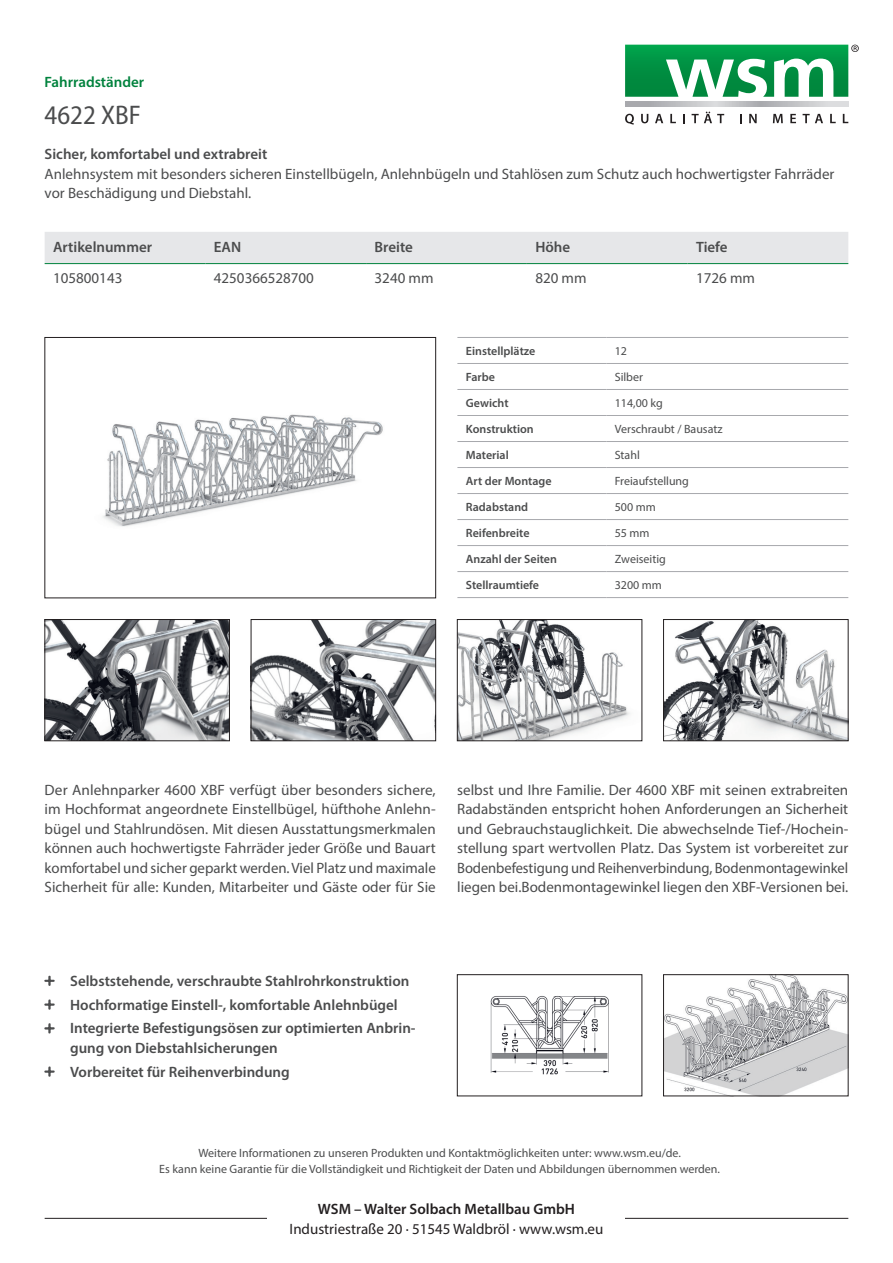
<style>
.page{position:relative;width:893px;height:1263px;background:#fff}
.page>*{position:absolute;margin:0;border:0;box-sizing:border-box;transform-origin:0 0}
.t1{font:semi-condensed 27px "Myriad Pro";color:#4b4c4d}
.t2{font:15px/19.5px "Myriad Pro";color:#4b4c4d;text-align:justify}
.t3{font:600 15px/23.7px "Myriad Pro";color:#4b4c4d}
.t4{font:15px "Myriad Pro";color:#231f20}
.t5{font:600 15px "Myriad Pro";color:#231f20}
.t6{font:600 15px "Myriad Pro";color:#00823d}
.t7{font:12px/16.5px "Myriad Pro";color:#4b4c4d;text-align:center}
.t8{font:600 12px "Myriad Pro";color:#4b4c4d}
</style>
<div class="page">
<img style="left:103px;top:414px;width:280px;height:113px">
<div style="left:45px;top:337px;width:391px;height:261px;border:1px solid #231f20"></div>
<img style="left:47px;top:621px;width:181px;height:118px">
<div style="left:45px;top:619px;width:185px;height:122px;border:1px solid #231f20"></div>
<img style="left:253px;top:621px;width:181px;height:118px">
<div style="left:251px;top:619px;width:185px;height:122px;border:1px solid #231f20"></div>
<img style="left:665px;top:621px;width:181px;height:118px">
<div style="left:663px;top:619px;width:185px;height:122px;border:1px solid #231f20"></div>
<img style="left:459px;top:621px;width:171px;height:118px">
<div style="left:457px;top:619px;width:185px;height:122px;border:1px solid #231f20"></div>
<div style="left:45px;top:232px;width:803px;height:31px;background:#e6e7e9"></div>
<hr style="left:45px;top:263px;width:160px;height:1px;background:#00823d">
<hr style="left:205px;top:263px;width:161px;height:1px;background:#00823d">
<hr style="left:366px;top:263px;width:161px;height:1px;background:#00823d">
<hr style="left:527px;top:263px;width:161px;height:1px;background:#00823d">
<hr style="left:688px;top:263px;width:160px;height:1px;background:#00823d">
<img style="left:665px;top:976px;width:181px;height:118px">
<div style="left:663px;top:974px;width:185px;height:122px;border:1px solid #231f20"></div>
<img style="left:490px;top:996px;width:119px;height:79px">
<div style="left:457px;top:974px;width:185px;height:122px;border:1px solid #231f20"></div>
<hr style="left:457px;top:337px;width:149px;height:1px;background:#a8a9ad">
<hr style="left:606px;top:337px;width:242px;height:1px;background:#a8a9ad">
<hr style="left:457px;top:363px;width:149px;height:1px;background:#a8a9ad">
<hr style="left:606px;top:363px;width:242px;height:1px;background:#a8a9ad">
<hr style="left:457px;top:389px;width:149px;height:1px;background:#a8a9ad">
<hr style="left:606px;top:389px;width:242px;height:1px;background:#a8a9ad">
<hr style="left:457px;top:415px;width:149px;height:1px;background:#a8a9ad">
<hr style="left:606px;top:415px;width:242px;height:1px;background:#a8a9ad">
<hr style="left:457px;top:441px;width:149px;height:1px;background:#a8a9ad">
<hr style="left:606px;top:441px;width:242px;height:1px;background:#a8a9ad">
<hr style="left:457px;top:467px;width:149px;height:1px;background:#a8a9ad">
<hr style="left:606px;top:467px;width:242px;height:1px;background:#a8a9ad">
<hr style="left:457px;top:493px;width:149px;height:1px;background:#a8a9ad">
<hr style="left:606px;top:493px;width:242px;height:1px;background:#a8a9ad">
<hr style="left:457px;top:519px;width:149px;height:1px;background:#a8a9ad">
<hr style="left:606px;top:519px;width:242px;height:1px;background:#a8a9ad">
<hr style="left:457px;top:545px;width:149px;height:1px;background:#a8a9ad">
<hr style="left:606px;top:545px;width:242px;height:1px;background:#a8a9ad">
<hr style="left:457px;top:571px;width:149px;height:1px;background:#a8a9ad">
<hr style="left:606px;top:571px;width:242px;height:1px;background:#a8a9ad">
<hr style="left:457px;top:597px;width:149px;height:1px;background:#a8a9ad">
<hr style="left:606px;top:597px;width:242px;height:1px;background:#a8a9ad">
<hr style="left:45px;top:1218px;width:803px;height:1px;background:#231f20">
<svg style="left:625px;top:114px;width:9px;height:11px"></svg>
<svg style="left:641px;top:114px;width:7px;height:9px"></svg>
<svg style="left:655px;top:114px;width:8px;height:9px"></svg>
<svg style="left:670px;top:114px;width:6px;height:9px"></svg>
<svg style="left:683px;top:114px;width:2px;height:9px"></svg>
<svg style="left:692px;top:112px;width:32px;height:11px"></svg>
<svg style="left:749px;top:114px;width:8px;height:9px"></svg>
<svg style="left:773px;top:114px;width:10px;height:9px"></svg>
<svg style="left:790px;top:114px;width:6px;height:9px"></svg>
<svg style="left:803px;top:114px;width:20px;height:9px"></svg>
<svg style="left:830px;top:114px;width:6px;height:9px"></svg>
<svg style="left:843px;top:114px;width:5px;height:9px"></svg>
<hr style="left:625px;top:106px;width:223px;height:1px;background:#636366">
<svg style="left:625px;top:102px;width:223px;height:4px"></svg>
<svg style="left:625px;top:45px;width:234px;height:52px"></svg>
<div style="left:268px;top:1203px;width:357px;height:30px;background:#fff"></div>
<p class="t6" style="left:45px;top:72px;width:101px">Fahrradständer</p>
<h1 class="t1" style="left:45px;top:99px;width:98px">4622 XBF</h1>
<p class="t3" style="left:45px;top:142px;width:224px">Sicher, komfortabel und extrabreit</p>
<p class="t2" style="left:45px;top:164px;width:791px">Anlehnsystem mit besonders sicheren Einstellbügeln, Anlehnbügeln und Stahlösen zum Schutz auch hochwertigster Fahrräder vor Beschädigung und Diebstahl.</p>
<p class="t3" style="left:53px;top:234px;width:101px">Artikelnummer</p>
<p class="t3" style="left:214px;top:234px;width:29px">EAN</p>
<p class="t3" style="left:375px;top:234px;width:40px">Breite</p>
<p class="t3" style="left:535px;top:234px;width:36px">Höhe</p>
<p class="t3" style="left:696px;top:234px;width:33px">Tiefe</p>
<p class="t2" style="left:53px;top:268px;width:71px">105800143</p>
<p class="t2" style="left:214px;top:268px;width:102px">4250366528700</p>
<p class="t2" style="left:375px;top:268px;width:60px">3240 mm</p>
<p class="t2" style="left:535px;top:268px;width:53px">820 mm</p>
<p class="t2" style="left:696px;top:268px;width:60px">1726 mm</p>
<p class="t8" style="left:466px;top:343px;width:71px">Einstellplätze</p>
<p class="t7" style="left:615px;top:342px;width:14px">12</p>
<p class="t8" style="left:466px;top:369px;width:31px">Farbe</p>
<p class="t7" style="left:615px;top:368px;width:30px">Silber</p>
<p class="t8" style="left:466px;top:395px;width:44px">Gewicht</p>
<p class="t7" style="left:615px;top:394px;width:50px">114,00 kg</p>
<p class="t8" style="left:466px;top:421px;width:69px">Konstruktion</p>
<p class="t7" style="left:615px;top:420px;width:109px">Verschraubt / Bausatz</p>
<p class="t8" style="left:466px;top:447px;width:44px">Material</p>
<p class="t7" style="left:615px;top:446px;width:27px">Stahl</p>
<p class="t8" style="left:466px;top:473px;width:87px">Art der Montage</p>
<p class="t7" style="left:615px;top:472px;width:76px">Freiaufstellung</p>
<p class="t8" style="left:466px;top:499px;width:64px">Radabstand</p>
<p class="t7" style="left:615px;top:498px;width:43px">500 mm</p>
<p class="t8" style="left:466px;top:525px;width:65px">Reifenbreite</p>
<p class="t7" style="left:615px;top:524px;width:36px">55 mm</p>
<p class="t8" style="left:466px;top:551px;width:93px">Anzahl der Seiten</p>
<p class="t7" style="left:615px;top:550px;width:53px">Zweiseitig</p>
<p class="t8" style="left:466px;top:577px;width:75px">Stellraumtiefe</p>
<p class="t7" style="left:615px;top:577px;width:49px">3200 mm</p>
<p class="t2" style="left:45px;top:780px;width:393px">Der Anlehnparker 4600 XBF verfügt über besonders sichere, im Hochformat angeordnete Einstellbügel, hüfthohe Anlehn&shy;bügel und Stahlrundösen. Mit diesen Ausstattungsmerkmalen können auch hochwertigste Fahrräder jeder Größe und Bauart komfortabel und sicher geparkt werden. Viel Platz und maximale Sicherheit für alle: Kunden, Mitarbeiter und Gäste oder für Sie</p>
<p class="t2" style="left:457px;top:780px;width:393px">selbst und Ihre Familie. Der 4600 XBF mit seinen extrabreiten Radabständen entspricht hohen Anforderungen an Sicherheit und Gebrauchstauglichkeit. Die abwechselnde Tief-/Hochein&shy;stellung spart wertvollen Platz. Das System ist vorbereitet zur Bodenbefestigung und Reihenverbindung, Bodenmontagewinkel liegen bei.Bodenmontagewinkel liegen den XBF-Versionen bei.</p>
<p class="t3" style="left:70px;top:968px;width:347px">Selbststehende, verschraubte Stahlrohrkonstruktion<br>Hochformatige Einstell-, komfortable Anlehnbügel<br>Integrierte Befestigungsösen zur optimierten Anbrin-</p>
<p class="t3" style="left:70px;top:1035px;width:221px">gung von Diebstahlsicherungen<br>Vorbereitet für Reihenverbindung</p>
<p class="t7" style="left:159px;top:1144px;width:562px">Weitere Informationen zu unseren Produkten und Kontaktmöglichkeiten unter: www.wsm.eu/de.<br>Es kann keine Garantie für die Vollständigkeit und Richtigkeit der Daten und Abbildungen übernommen werden.</p>
<p class="t5" style="left:318px;top:1199px;width:259px">WSM – Walter Solbach Metallbau GmbH</p>
<p class="t4" style="left:290px;top:1219px;width:315px">Industriestraße 20 · 51545 Waldbröl · www.wsm.eu</p>
</div>
